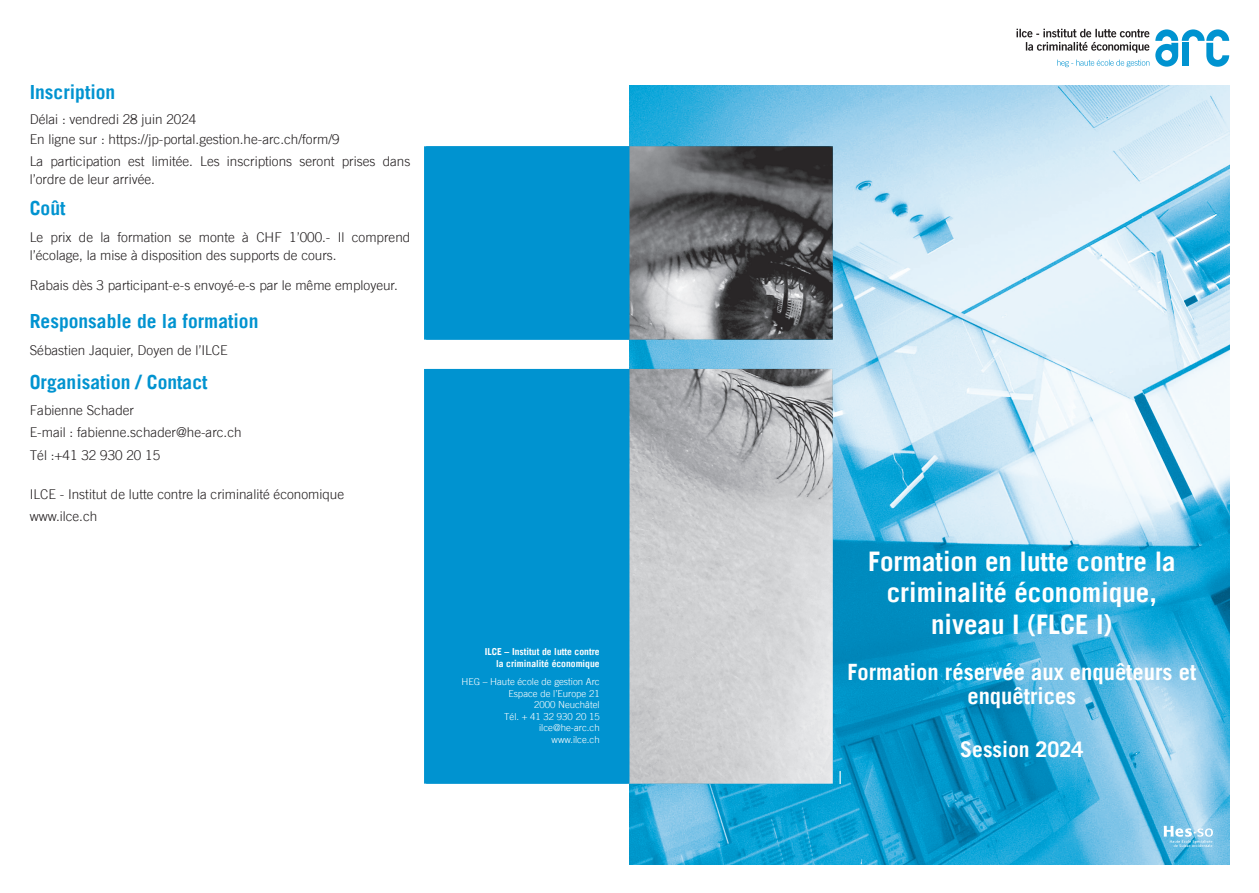
<style>
.page{position:relative;width:1259px;height:893px;background:#fff}
.page>*{position:absolute;margin:0;border:0;box-sizing:border-box;transform-origin:0 0}
.t1{font:700 27px/31.5px "Trade Gothic LT";color:#fff;text-align:center}
.couverture_titre{font:700 22.5px/24px "Trade Gothic LT";color:#fff;text-align:center}
.couverture_titre-2{font:700 21.45px "Trade Gothic LT";color:#fff}
.Intérieur_-_Texte{font:700 19.5px "Trade Gothic LT";color:#0093d0}
.couverture_titre-3{font:300 18px "Trade Gothic LT";color:#fff}
.Intérieur_-_Texte-2{font:300 13.5px/18px "Trade Gothic LT";color:#231f20}
.Intérieur_-_Titre{font:300 13.5px "Trade Gothic LT";color:#231f20}
.t2{font:300 9.6px "Trade Gothic LT";color:#fff}
.t3{font:700 9.6px "Trade Gothic LT";color:#fff}
</style>
<div class="page">
<img style="left:629px;top:85px;width:600px;height:779px">
<svg style="left:1155px;top:29px;width:74px;height:38px"></svg>
<svg style="left:1057px;top:60px;width:92px;height:7px"></svg>
<svg style="left:1016px;top:29px;width:133px;height:24px"></svg>
<svg style="left:1163px;top:826px;width:50px;height:21px"></svg>
<div style="left:426px;top:146px;width:203px;height:638px;background:#0093d0"></div>
<img style="left:629px;top:146px;width:204px;height:638px">
<p class="Intérieur_-_Texte" style="left:30px;top:80px;width:87px">Inscription</p>
<p class="Intérieur_-_Texte-2" style="left:30px;top:110px;width:168px">Délai : vendredi 28 juin 2024</p>
<p class="Intérieur_-_Texte-2" style="left:30px;top:130px;width:311px">En ligne sur : https://jp-portal.gestion.he-arc.ch/form/9</p>
<p class="Intérieur_-_Texte-2" style="left:30px;top:152px;width:382px">La participation est limitée. Les inscriptions seront prises dans l’ordre de leur arrivée.</p>
<p class="Intérieur_-_Texte" style="left:30px;top:196px;width:37px">Coût</p>
<p class="Intérieur_-_Texte-2" style="left:30px;top:228px;width:382px">Le prix de la formation se monte à CHF 1’000.- Il comprend l’écolage, la mise à disposition des supports de cours.</p>
<p class="Intérieur_-_Texte-2" style="left:30px;top:276px;width:369px">Rabais dès 3 participant-e-s envoyé-e-s par le même employeur.</p>
<p class="Intérieur_-_Texte" style="left:30px;top:309px;width:230px">Responsable de la formation</p>
<p class="Intérieur_-_Titre" style="left:30px;top:342px;width:199px">Sébastien Jaquier, Doyen de l’ILCE</p>
<p class="Intérieur_-_Texte" style="left:30px;top:370px;width:179px">Organisation / Contact</p>
<p class="Intérieur_-_Texte-2" style="left:30px;top:401px;width:106px">Fabienne Schader</p>
<p class="Intérieur_-_Texte-2" style="left:30px;top:423px;width:213px">E-mail : fabienne.schader@he-arc.ch</p>
<p class="Intérieur_-_Texte-2" style="left:30px;top:446px;width:132px">Tél :+41 32 930 20 15</p>
<p class="Intérieur_-_Texte-2" style="left:30px;top:485px;width:316px">ILCE - Institut de lutte contre la criminalité économique</p>
<p class="Intérieur_-_Texte-2" style="left:30px;top:507px;width:69px">www.ilce.ch</p>
<p class="t3" style="left:485px;top:646px;width:116px">ILCE – Institut de lutte contre</p>
<p class="t3" style="left:496px;top:657px;width:105px">la criminalité économique</p>
<p class="t2" style="left:461px;top:676px;width:140px">HEG – Haute école de gestion Arc</p>
<p class="t2" style="left:508px;top:687px;width:93px">Espace de l’Europe 21</p>
<p class="t2" style="left:534px;top:699px;width:67px">2000 Neuchâtel</p>
<p class="t2" style="left:504px;top:711px;width:97px">Tél. + 41 32 930 20 15</p>
<p class="t2" style="left:539px;top:722px;width:62px">ilce@he-arc.ch</p>
<p class="t2" style="left:551px;top:734px;width:50px">www.ilce.ch</p>
<p class="t1" style="left:868px;top:545px;width:309px">Formation en lutte contre la criminalité économique,</p>
<p class="t1" style="left:931px;top:608px;width:183px">niveau I (FLCE I)</p>
<p class="couverture_titre" style="left:847px;top:660px;width:350px">Formation réservée aux enquêteurs et enquêtrices</p>
<p class="couverture_titre-2" style="left:960px;top:736px;width:125px">Session 2024</p>
<p class="couverture_titre-3" style="left:838px;top:766px;width:7px">I</p>
</div>
